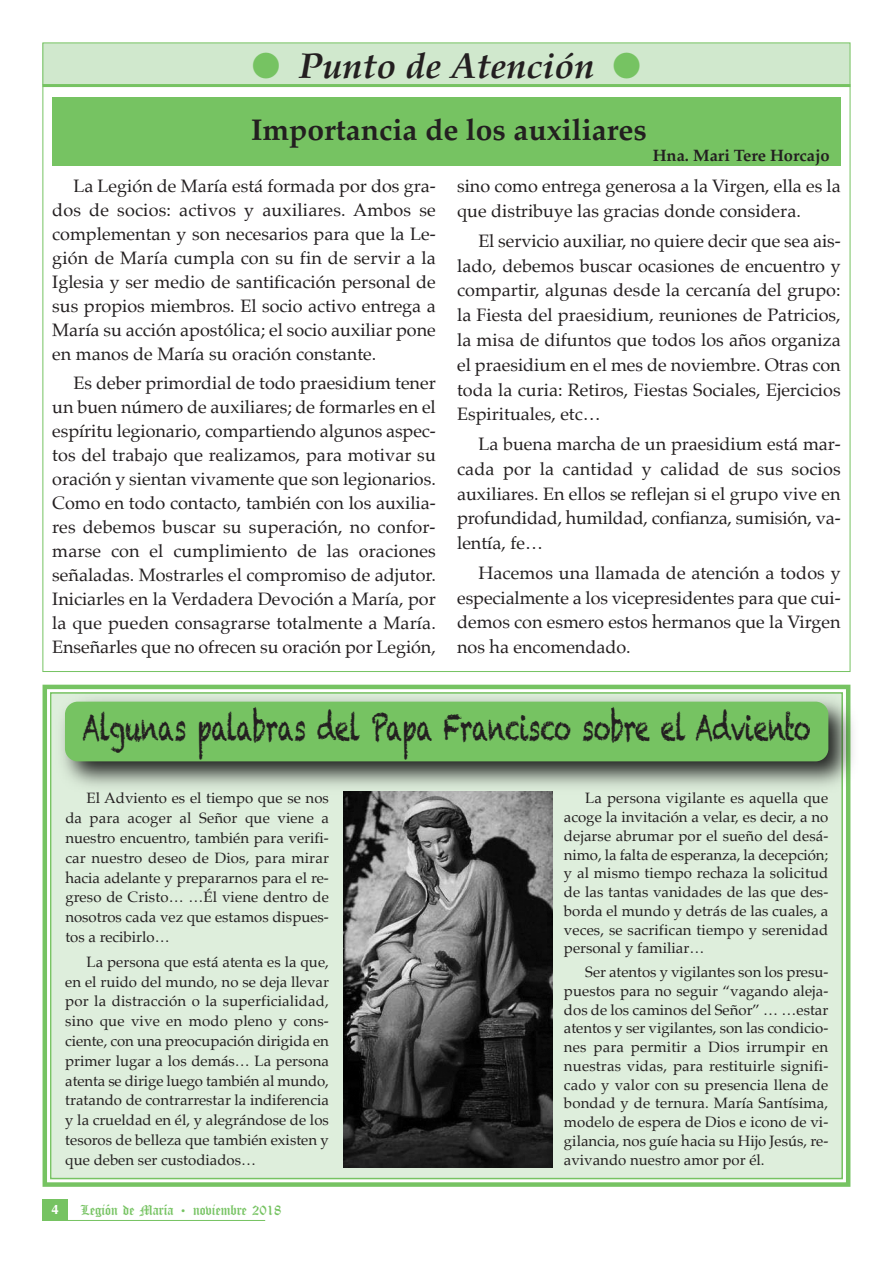
<style>
.page{position:relative;width:893px;height:1263px;background:#fff}
.page>*{position:absolute;margin:0;border:0;box-sizing:border-box;transform-origin:0 0}
.t1{font:36px "Chalkduster";letter-spacing:-.02em;color:#231f20;scale:.66 1}
.t2{font:italic 700 36px "Palatino";color:#231f20}
.t3{font:700 30px "Palatino";color:#231f20}
.t4{font:18px/24px "Palatino";color:#231f20;text-align:justify}
.t5{font:700 16.5px "Palatino";color:#231f20}
.t6{font:15px/18.8px "Palatino";color:#231f20;text-align:justify}
.t7{font:15px "Canterbury";color:#76c362}
.t8{font:700 13.5px "Optima";color:#fff}
.s1{color:#76c362}
</style>
<div class="page">
<div style="left:43px;top:1199px;width:25px;height:21px;background:#76c362"></div>
<hr style="left:43px;top:1220px;width:222px;height:1px;background:#76c362">
<div style="left:43px;top:43px;width:807px;height:41px;background:#d0e8cd"></div>
<hr style="left:43px;top:84px;width:807px;height:3px;background:#76c362">
<div style="left:52px;top:97px;width:789px;height:69px;background:#76c362"></div>
<div style="left:52px;top:694px;width:789px;height:484px;background:#deeedc"></div>
<div style="left:43px;top:685px;width:807px;height:502px;border:4px solid #76c362"></div>
<img style="left:56px;top:692px;width:797px;height:102px">
<div style="left:65px;top:702px;width:763px;height:59px;background:#76c362;border-radius:13px"></div>
<img style="left:343px;top:791px;width:209px;height:376px">
<h1 class="t2" style="left:252px;top:48px;width:391px"><span class="s1">●</span> Punto de Atención <span class="s1">●</span></h1>
<h2 class="t3" style="left:251px;top:115px;width:397px">Importancia de los auxiliares</h2>
<p class="t5" style="left:653px;top:147px;width:178px">Hna. Mari Tere Horcajo</p>
<p class="t4" style="left:52px;top:176px;width:385px;text-indent:21px">La Legión de María está formada por dos gra&shy;dos de socios: activos y auxiliares. Ambos se complementan y son necesarios para que la Le&shy;gión de María cumpla con su fin de servir a la Iglesia y ser medio de santificación personal de sus propios miembros. El socio activo entrega a María su acción apostólica; el socio auxiliar pone en manos de María su oración constante.</p>
<p class="t4" style="left:52px;top:372px;width:385px;text-indent:21px">Es deber primordial de todo praesidium tener un buen número de auxiliares; de formarles en el espíritu legionario, compartiendo algunos aspec&shy;tos del trabajo que realizamos, para motivar su oración y sientan vivamente que son legionarios.<br>Como en todo contacto, también con los auxilia&shy;res debemos buscar su superación, no confor&shy;marse con el cumplimiento de las oraciones señaladas. Mostrarles el compromiso de adjutor.<br>Iniciarles en la Verdadera Devoción a María, por la que pueden consagrarse totalmente a María.<br>Enseñarles que no ofrecen su oración por Legión,</p>
<p class="t4" style="left:457px;top:175px;width:385px;line-height:24.8px">sino como entrega generosa a la Virgen, ella es la que distribuye las gracias donde considera.</p>
<p class="t4" style="left:457px;top:230px;width:385px;line-height:24.8px;text-indent:21px">El servicio auxiliar, no quiere decir que sea ais&shy;lado, debemos buscar ocasiones de encuentro y compartir, algunas desde la cercanía del grupo: la Fiesta del praesidium, reuniones de Patricios, la misa de difuntos que todos los años organiza el praesidium en el mes de noviembre. Otras con toda la curia: Retiros, Fiestas Sociales, Ejercicios Espirituales, etc…</p>
<p class="t4" style="left:457px;top:433px;width:385px;line-height:24.8px;text-indent:21px">La buena marcha de un praesidium está mar&shy;cada por la cantidad y calidad de sus socios auxiliares. En ellos se reflejan si el grupo vive en profundidad, humildad, confianza, sumisión, va&shy;lentía, fe…</p>
<p class="t4" style="left:457px;top:561px;width:385px;line-height:24.8px;text-indent:21px">Hacemos una llamada de atención a todos y especialmente a los vicepresidentes para que cui&shy;demos con esmero estos hermanos que la Virgen nos ha encomendado.</p>
<h1 class="t1" style="left:82px;top:707px;width:1105px">Algunas palabras del Papa Francisco sobre el Adviento</h1>
<p class="t6" style="left:65px;top:789px;width:265px;line-height:19.8px;text-indent:21px">El Adviento es el tiempo que se nos da para acoger al Señor que viene a nuestro encuentro, también para verifi&shy;car nuestro deseo de Dios, para mirar hacia adelante y prepararnos para el re&shy;greso de Cristo… …Él viene dentro de nosotros cada vez que estamos dispues&shy;tos a recibirlo…</p>
<p class="t6" style="left:65px;top:953px;width:265px;line-height:19.8px;text-indent:21px">La persona que está atenta es la que, en el ruido del mundo, no se deja llevar por la distracción o la superficialidad, sino que vive en modo pleno y cons&shy;ciente, con una preocupación dirigida en primer lugar a los demás… La persona atenta se dirige luego también al mundo, tratando de contrarrestar la indiferencia y la crueldad en él, y alegrándose de los tesoros de belleza que también existen y que deben ser custodiados…</p>
<p class="t6" style="left:564px;top:790px;width:266px;text-indent:21px">La persona vigilante es aquella que acoge la invitación a velar, es decir, a no dejarse abrumar por el sueño del desá&shy;nimo, la falta de esperanza, la decepción; y al mismo tiempo rechaza la solicitud de las tantas vanidades de las que des&shy;borda el mundo y detrás de las cuales, a veces, se sacrifican tiempo y serenidad personal y familiar…</p>
<p class="t6" style="left:564px;top:963px;width:266px;text-indent:21px">Ser atentos y vigilantes son los presu&shy;puestos para no seguir “vagando aleja&shy;dos de los caminos del Señor” … …estar atentos y ser vigilantes, son las condicio&shy;nes para permitir a Dios irrumpir en nuestras vidas, para restituirle signifi&shy;cado y valor con su presencia llena de bondad y de ternura. María Santísima, modelo de espera de Dios e icono de vi&shy;gilancia, nos guíe hacia su Hijo Jesús, re&shy;avivando nuestro amor por él.</p>
<p class="t8" style="left:52px;top:1202px;width:9px">4</p>
<p class="t7" style="left:81px;top:1201px;width:202px">Legión de María • noviembre 2018</p>
</div>
